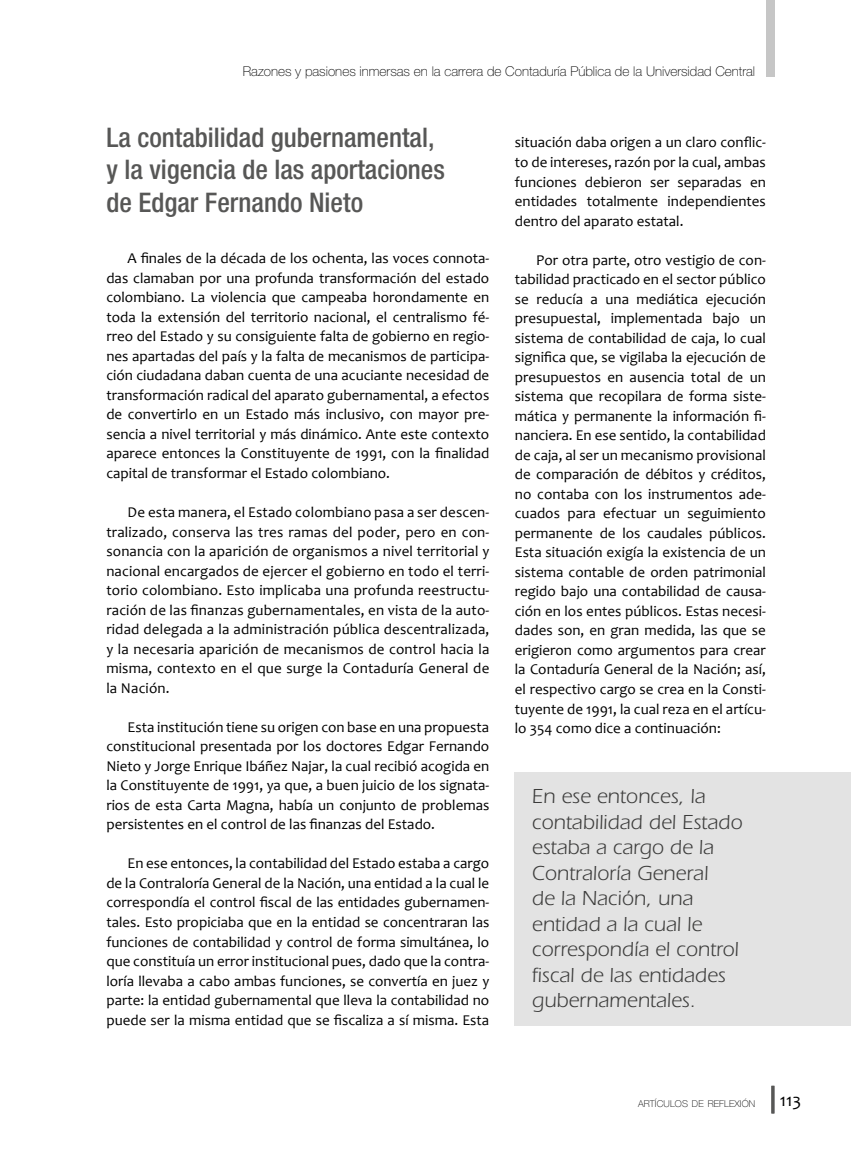
<style>
.page{position:relative;width:851px;height:1149px;background:#fff}
.page>*{position:absolute;margin:0;border:0;box-sizing:border-box;transform-origin:0 0}
.t1{font:500 condensed 27px/32.4px "Helvetica Neue LT Std";color:#575756}
.t2{font:21px/25.5px "ITC Eras Std";color:#3c3c3b}
.t3{font:18px "Candara";color:#000}
.t4{font:15px/19.5px "Candara";color:#000;text-align:justify}
.t5{font:100 13.5px "Helvetica Neue LT Std";color:#000}
.t6{font:100 9.45px "Helvetica Neue LT Std";letter-spacing:.015em;color:#000}
</style>
<div class="page">
<div style="left:765px;top:0;width:9px;height:77px;background:#c6c6c6"></div>
<hr style="left:771px;top:1085px;width:3px;height:28px;background:#575756">
<div style="left:514px;top:771px;width:336px;height:254px;background:#e3e3e3"></div>
<p class="t5" style="left:243px;top:64px;width:514px">Razones y pasiones inmersas en la carrera de Contaduría Pública de la Universidad Central</p>
<h1 class="t1" style="left:106px;top:121px;width:340px">La contabilidad gubernamental, y la vigencia de las aportaciones de Edgar Fernando Nieto</h1>
<p class="t4" style="left:106px;top:248px;width:384px;text-indent:21px">A finales de la década de los ochenta, las voces connota&shy;das clamaban por una profunda transformación del estado colombiano. La violencia que campeaba horondamente en toda la extensión del territorio nacional, el centralismo fé&shy;rreo del Estado y su consiguiente falta de gobierno en regio&shy;nes apartadas del país y la falta de mecanismos de participa&shy;ción ciudadana daban cuenta de una acuciante necesidad de transformación radical del aparato gubernamental, a efectos de convertirlo en un Estado más inclusivo, con mayor pre&shy;sencia a nivel territorial y más dinámico. Ante este contexto aparece entonces la Constituyente de 1991, con la finalidad capital de transformar el Estado colombiano.</p>
<p class="t4" style="left:106px;top:502px;width:384px;text-indent:21px">De esta manera, el Estado colombiano pasa a ser descen&shy;tralizado, conserva las tres ramas del poder, pero en con&shy;sonancia con la aparición de organismos a nivel territorial y nacional encargados de ejercer el gobierno en todo el terri&shy;torio colombiano. Esto implicaba una profunda reestructu&shy;ración de las finanzas gubernamentales, en vista de la auto&shy;ridad delegada a la administración pública descentralizada, y la necesaria aparición de mecanismos de control hacia la misma, contexto en el que surge la Contaduría General de la Nación.</p>
<p class="t4" style="left:106px;top:716px;width:384px;text-indent:21px">Esta institución tiene su origen con base en una propuesta constitucional presentada por los doctores Edgar Fernando Nieto y Jorge Enrique Ibáñez Najar, la cual recibió acogida en la Constituyente de 1991, ya que, a buen juicio de los signata&shy;rios de esta Carta Magna, había un conjunto de problemas persistentes en el control de las finanzas del Estado.</p>
<p class="t4" style="left:106px;top:853px;width:384px;text-indent:21px">En ese entonces, la contabilidad del Estado estaba a cargo de la Contraloría General de la Nación, una entidad a la cual le correspondía el control fiscal de las entidades gubernamen&shy;tales. Esto propiciaba que en la entidad se concentraran las funciones de contabilidad y control de forma simultánea, lo que constituía un error institucional pues, dado que la contra&shy;loría llevaba a cabo ambas funciones, se convertía en juez y parte: la entidad gubernamental que lleva la contabilidad no puede ser la misma entidad que se fiscaliza a sí misma. Esta</p>
<p class="t4" style="left:514px;top:133px;width:252px">situación daba origen a un claro conflic&shy;to de intereses, razón por la cual, ambas funciones debieron ser separadas en entidades totalmente independientes dentro del aparato estatal.</p>
<p class="t4" style="left:514px;top:250px;width:252px;text-indent:21px">Por otra parte, otro vestigio de con&shy;tabilidad practicado en el sector público se reducía a una mediática ejecución presupuestal, implementada bajo un sistema de contabilidad de caja, lo cual significa que, se vigilaba la ejecución de presupuestos en ausencia total de un sistema que recopilara de forma siste&shy;mática y permanente la información fi&shy;nanciera. En ese sentido, la contabilidad de caja, al ser un mecanismo provisional de comparación de débitos y créditos, no contaba con los instrumentos ade&shy;cuados para efectuar un seguimiento permanente de los caudales públicos.<br>Esta situación exigía la existencia de un sistema contable de orden patrimonial regido bajo una contabilidad de causa&shy;ción en los entes públicos. Estas necesi&shy;dades son, en gran medida, las que se erigieron como argumentos para crear la Contaduría General de la Nación; así, el respectivo cargo se crea en la Consti&shy;tuyente de 1991, la cual reza en el artícu&shy;lo 354 como dice a continuación:</p>
<h2 class="t2" style="left:531px;top:783px;width:212px">En ese entonces, la contabilidad del Estado estaba a cargo de la<br>Contraloría General<br>de la Nación, una entidad a la cual le correspondía el control fiscal de las entidades gubernamentales.</h2>
<p class="t6" style="left:638px;top:1097px;width:119px">ARTÍCULOS DE REFLEXIÓN</p>
<p class="t3" style="left:779px;top:1088px;width:23px">113</p>
</div>
